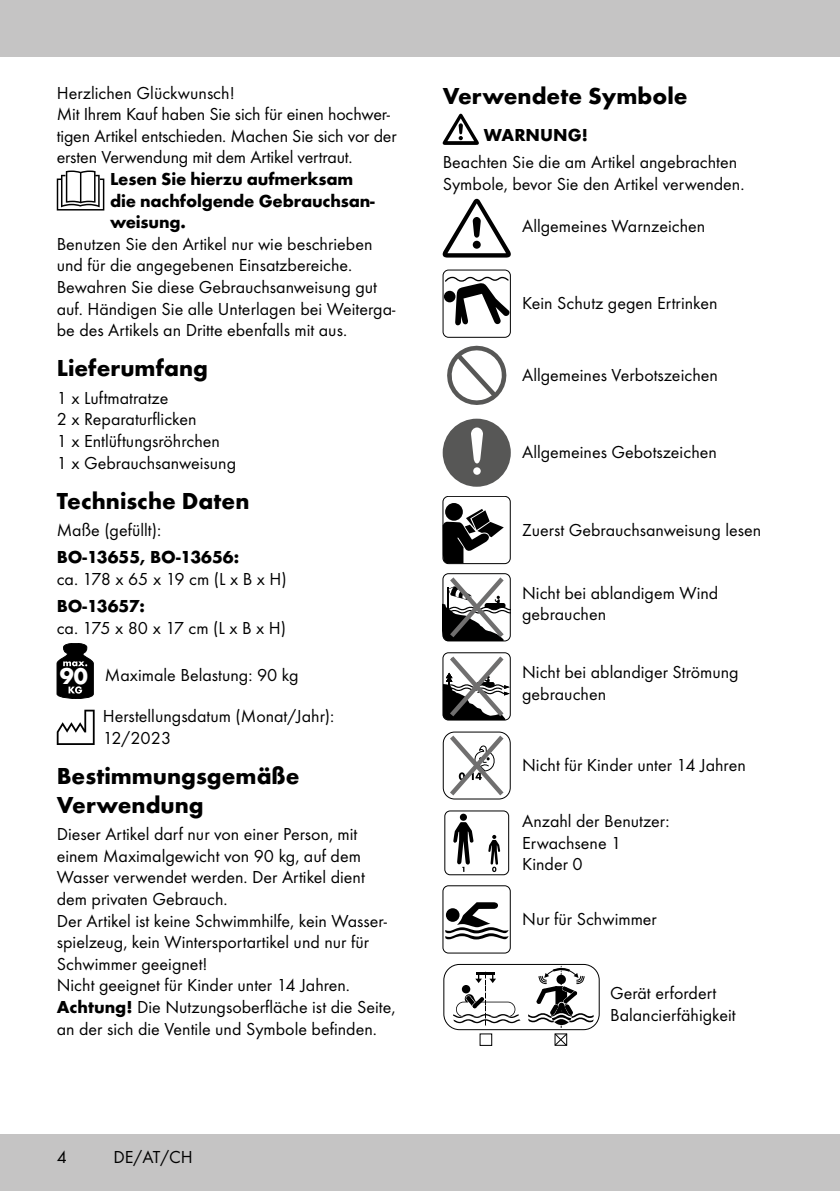
<style>
.page{position:relative;width:840px;height:1191px;background:#fff}
.page>*{position:absolute;margin:0;border:0;box-sizing:border-box;transform-origin:0 0}
.t1{font:700 24px/28.8px "Futura TOT";color:#000}
.t2{font:18px/21.6px "Futura TOT Boo";color:#000}
.t3{font:700 18px/21.6px "Futura TOT";letter-spacing:-.01em;color:#000}
.t4{font:18px "Futura TOT Boo";letter-spacing:-.02em;color:#000}
.t5{font:18px "Futura TOT Boo";letter-spacing:-.03em;color:#000}
.s1{font-family:"Futura TOT";font-weight:700;font-size:23.4px;color:#fff}
.s2{font-family:"Futura TOT";font-weight:700}
</style>
<div class="page">
<div style="left:0;top:1134px;width:839px;height:57px;background:#c5c4c4"></div>
<div style="left:0;top:0;width:839px;height:57px;background:#c5c4c4"></div>
<svg style="left:57px;top:170px;width:47px;height:40px"></svg>
<svg style="left:57px;top:643px;width:37px;height:56px"></svg>
<svg style="left:57px;top:709px;width:38px;height:36px"></svg>
<svg style="left:442px;top:114px;width:36px;height:31px"></svg>
<svg style="left:442px;top:199px;width:68px;height:58px"></svg>
<div style="left:472px;top:241px;width:8px;height:8px;background:#000;border-radius:50%"></div>
<svg style="left:444px;top:276px;width:64px;height:50px"></svg>
<div style="left:442px;top:270px;width:68px;height:68px;border:1px solid #000;border-radius:6px"></div>
<svg style="left:447px;top:345px;width:60px;height:60px"></svg>
<div style="left:442px;top:419px;width:68px;height:68px;background:#575756;border-radius:50%"></div>
<svg style="left:471px;top:427px;width:12px;height:36px"></svg>
<div style="left:473px;top:467px;width:7px;height:8px;background:#fff;border-radius:50%"></div>
<div style="left:445px;top:503px;width:17px;height:18px;background:#000;border-radius:50%"></div>
<svg style="left:444px;top:509px;width:59px;height:53px"></svg>
<div style="left:442px;top:496px;width:68px;height:68px;border:1px solid #000;border-radius:6px"></div>
<svg style="left:442px;top:573px;width:68px;height:68px"></svg>
<div style="left:442px;top:652px;width:68px;height:68px;border:1px solid #000;border-radius:6px"></div>
<svg style="left:442px;top:653px;width:67px;height:67px"></svg>
<div style="left:442px;top:731px;width:68px;height:68px;border:1px solid #000;border-radius:11px"></div>
<svg style="left:445px;top:731px;width:63px;height:68px"></svg>
<svg style="left:459px;top:813px;width:7px;height:7px"></svg>
<svg style="left:488px;top:835px;width:12px;height:37px"></svg>
<div style="left:444px;top:810px;width:64px;height:65px;border:1px solid #000;border-radius:5px"></div>
<svg style="left:453px;top:822px;width:20px;height:50px"></svg>
<svg style="left:445px;top:902px;width:63px;height:37px"></svg>
<div style="left:442px;top:885px;width:68px;height:68px;border:1px solid #000;border-radius:6px"></div>
<svg style="left:453px;top:965px;width:145px;height:81px"></svg>
<div style="left:461px;top:985px;width:9px;height:8px;background:#000;border-radius:50%"></div>
<div style="left:443px;top:964px;width:156px;height:66px;border:1px solid #000;border-radius:16px"></div>
<p class="t2" style="left:57px;top:82px;width:341px">Herzlichen Glückwunsch!<br>Mit Ihrem Kauf haben Sie sich für einen hochwer&shy;tigen Artikel entschieden. Machen Sie sich vor der ersten Verwendung mit dem Artikel vertraut.</p>
<p class="t3" style="left:110px;top:168px;width:266px">Lesen Sie hierzu aufmerksam die nachfolgende Gebrauchsan&shy;weisung.</p>
<p class="t2" style="left:57px;top:233px;width:340px">Benutzen Sie den Artikel nur wie beschrieben und für die angegebenen Einsatzbereiche.<br>Bewahren Sie diese Gebrauchsanweisung gut auf. Händigen Sie alle Unterlagen bei Weiterga&shy;be des Artikels an Dritte ebenfalls mit aus.</p>
<h1 class="t1" style="left:57px;top:353px;width:153px">Lieferumfang</h1>
<p class="t2" style="left:57px;top:387px;width:181px">1 x Luftmatratze<br>2 x Reparaturflicken<br>1 x Entlüftungsröhrchen<br>1 x Gebrauchsanweisung</p>
<h1 class="t1" style="left:57px;top:486px;width:194px">Technische Daten</h1>
<p class="t2" style="left:57px;top:519px;width:106px">Maße (gefüllt):</p>
<p class="t3" style="left:57px;top:546px;width:184px">BO-13655, BO-13656:</p>
<p class="t4" style="left:57px;top:568px;width:231px">ca. 178 x 65 x 19 cm (L x B x H)</p>
<p class="t3" style="left:57px;top:595px;width:90px">BO-13657:</p>
<p class="t5" style="left:57px;top:617px;width:231px">ca. 175 x 80 x 17 cm (L x B x H)</p>
<p class="t2" style="left:60px;top:664px;width:240px"><span class="s1">90</span> Maximale Belastung: 90 kg</p>
<p class="t2" style="left:103px;top:705px;width:233px">Herstellungsdatum (Monat/Jahr):<br>12/2023</p>
<h1 class="t1" style="left:57px;top:761px;width:244px">Bestimmungsgemäße<br>Verwendung</h1>
<p class="t2" style="left:57px;top:823px;width:340px">Dieser Artikel darf nur von einer Person, mit einem Maximalgewicht von 90 kg, auf dem Wasser verwendet werden. Der Artikel dient dem privaten Gebrauch.<br>Der Artikel ist keine Schwimmhilfe, kein Wasser&shy;spielzeug, kein Wintersportartikel und nur für Schwimmer geeignet!<br>Nicht geeignet für Kinder unter 14 Jahren.<br><span class="s2">Achtung!</span> Die Nutzungsoberfläche ist die Seite, an der sich die Ventile und Symbole befinden.</p>
<p class="t2" style="left:57px;top:1146px;width:12px">4</p>
<p class="t2" style="left:113px;top:1146px;width:81px">DE/AT/CH</p>
<h1 class="t1" style="left:442px;top:81px;width:246px">Verwendete Symbole</h1>
<p class="t3" style="left:483px;top:123px;width:105px">WARNUNG!</p>
<p class="t2" style="left:442px;top:151px;width:303px">Beachten Sie die am Artikel angebrachten<br>Symbole, bevor Sie den Artikel verwenden.</p>
<p class="t2" style="left:522px;top:215px;width:184px">Allgemeines Warnzeichen</p>
<p class="t2" style="left:522px;top:292px;width:197px">Kein Schutz gegen Ertrinken</p>
<p class="t2" style="left:522px;top:364px;width:197px">Allgemeines Verbotszeichen</p>
<p class="t2" style="left:522px;top:441px;width:196px">Allgemeines Gebotszeichen</p>
<p class="t2" style="left:522px;top:519px;width:240px">Zuerst Gebrauchsanweisung lesen</p>
<p class="t2" style="left:522px;top:582px;width:197px">Nicht bei ablandigem Wind gebrauchen</p>
<p class="t2" style="left:522px;top:661px;width:218px">Nicht bei ablandiger Strömung gebrauchen</p>
<p class="t2" style="left:522px;top:754px;width:225px">Nicht für Kinder unter 14 Jahren</p>
<p class="t2" style="left:522px;top:810px;width:149px">Anzahl der Benutzer:<br>Erwachsene 1<br>Kinder 0</p>
<p class="t2" style="left:522px;top:908px;width:136px">Nur für Schwimmer</p>
<p class="t2" style="left:609px;top:982px;width:127px">Gerät erfordert<br>Balancierfähigkeit</p>
</div>
